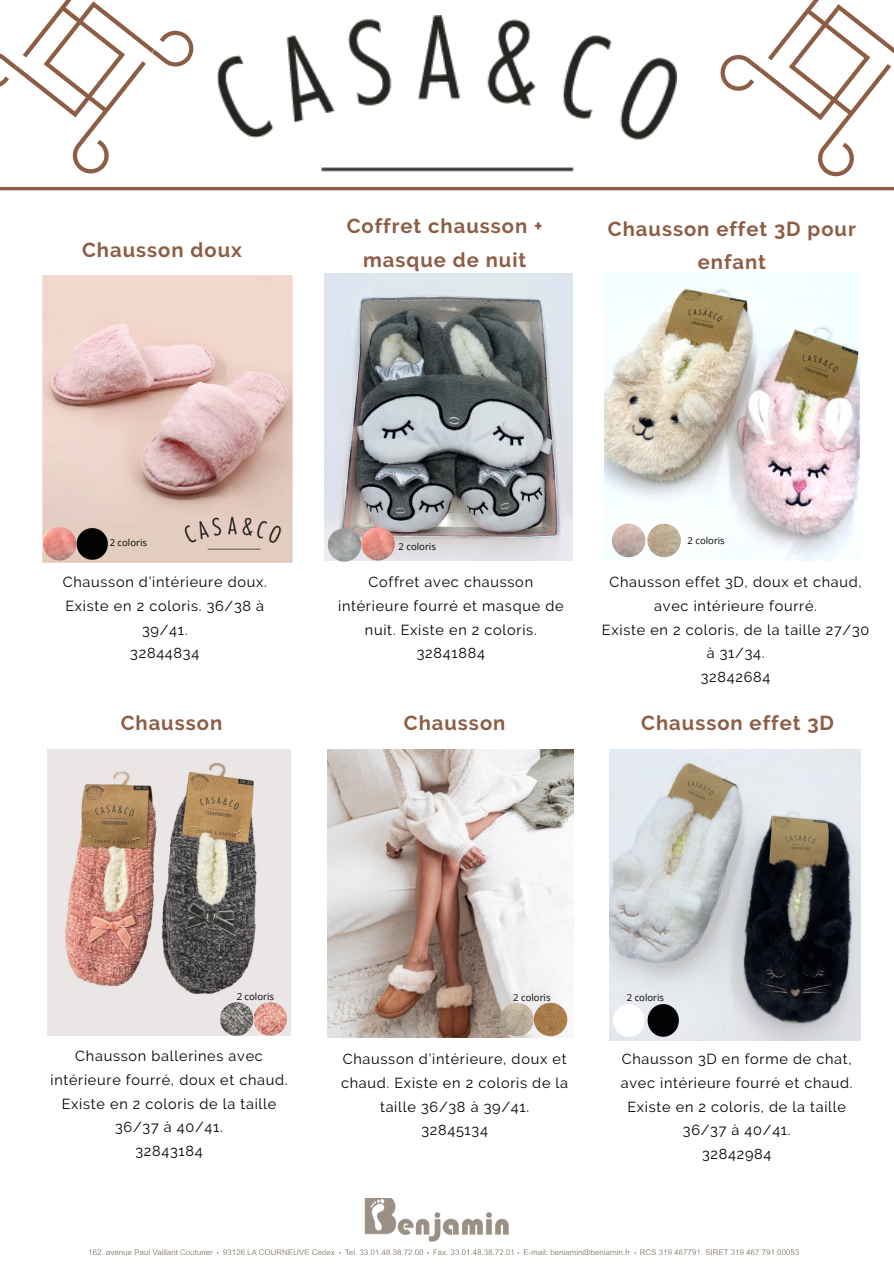
<style>
.page{position:relative;width:894px;height:1264px;background:#fff}
.page>*{position:absolute;margin:0;border:0;box-sizing:border-box;transform-origin:0 0}
.t1{font:700 20.1px/33.8px "Raleway";letter-spacing:.05em;color:#8d5d45;text-align:center}
.t2{font:14.4px/23.7px "Raleway";letter-spacing:.05em;color:#000;text-align:center}
.t3{font:9.6px "Open Sans";color:#000}
</style>
<div class="page">
<hr style="left:0;top:187px;width:893px;height:3px;background:#8d5d45">
<svg style="left:0;top:0;width:194px;height:174px"></svg>
<svg style="left:706px;top:0;width:187px;height:187px"></svg>
<img style="left:218px;top:15px;width:458px;height:157px">
<img style="left:42px;top:275px;width:250px;height:287px">
<img style="left:89px;top:1198px;width:709px;height:56px">
<img style="left:324px;top:273px;width:248px;height:287px">
<img style="left:604px;top:273px;width:255px;height:287px">
<img style="left:327px;top:749px;width:246px;height:288px">
<img style="left:609px;top:749px;width:251px;height:291px">
<img style="left:43px;top:528px;width:67px;height:31px">
<img style="left:43px;top:527px;width:33px;height:33px;border-radius:50%">
<img style="left:327px;top:528px;width:34px;height:33px;border-radius:50%">
<img style="left:361px;top:527px;width:33px;height:33px;border-radius:50%">
<img style="left:500px;top:1002px;width:33px;height:34px;border-radius:50%">
<img style="left:533px;top:1002px;width:34px;height:34px;border-radius:50%">
<img style="left:613px;top:1004px;width:68px;height:32px">
<img style="left:611px;top:523px;width:34px;height:34px;border-radius:50%">
<img style="left:647px;top:523px;width:33px;height:34px;border-radius:50%">
<img style="left:48px;top:749px;width:243px;height:286px">
<img style="left:220px;top:1002px;width:33px;height:33px;border-radius:50%">
<img style="left:253px;top:1002px;width:34px;height:33px;border-radius:50%">
<p class="t1" style="left:82px;top:233px;width:161px">Chausson doux</p>
<h1 class="t1" style="left:346px;top:209px;width:197px">Coffret chausson + masque de nuit</h1>
<h2 class="t1" style="left:607px;top:211px;width:249px">Chausson effet 3D pour enfant</h2>
<h1 class="t3" style="left:110px;top:536px;width:39px">2 coloris</h1>
<p class="t3" style="left:398px;top:539px;width:39px">2 coloris</p>
<p class="t2" style="left:63px;top:570px;width:205px">Chausson d’intérieure doux.<br>Existe en 2 coloris. 36/38 à<br>39/41.<br>32844834</p>
<h1 class="t2" style="left:338px;top:570px;width:227px">Coffret avec chausson intérieure fourré et masque de nuit. Existe en 2 coloris.<br>32841884</h1>
<h1 class="t3" style="left:687px;top:534px;width:39px">2 coloris</h1>
<p class="t2" style="left:601px;top:570px;width:269px">Chausson effet 3D, doux et chaud, avec intérieure fourré.<br>Existe en 2 coloris, de la taille 27/30 à 31/34.<br>32842684</p>
<p class="t1" style="left:121px;top:705px;width:103px">Chausson</p>
<p class="t1" style="left:404px;top:705px;width:103px">Chausson</p>
<p class="t1" style="left:641px;top:705px;width:194px">Chausson effet 3D</p>
<p class="t3" style="left:236px;top:990px;width:39px">2 coloris</p>
<h2 class="t2" style="left:50px;top:1044px;width:239px">Chausson ballerines avec intérieure fourré, doux et chaud.<br>Existe en 2 coloris de la taille<br>36/37 à 40/41.<br>32843184</h2>
<p class="t3" style="left:513px;top:990px;width:39px">2 coloris</p>
<h2 class="t3" style="left:626px;top:990px;width:39px">2 coloris</h2>
<p class="t2" style="left:341px;top:1047px;width:228px">Chausson d’intérieure, doux et chaud. Existe en 2 coloris de la taille 36/38 à 39/41.<br>32845134</p>
<p class="t2" style="left:620px;top:1047px;width:233px">Chausson 3D en forme de chat, avec intérieure fourré et chaud.<br>Existe en 2 coloris, de la taille<br>36/37 à 40/41.<br>32842984</p>
</div>
